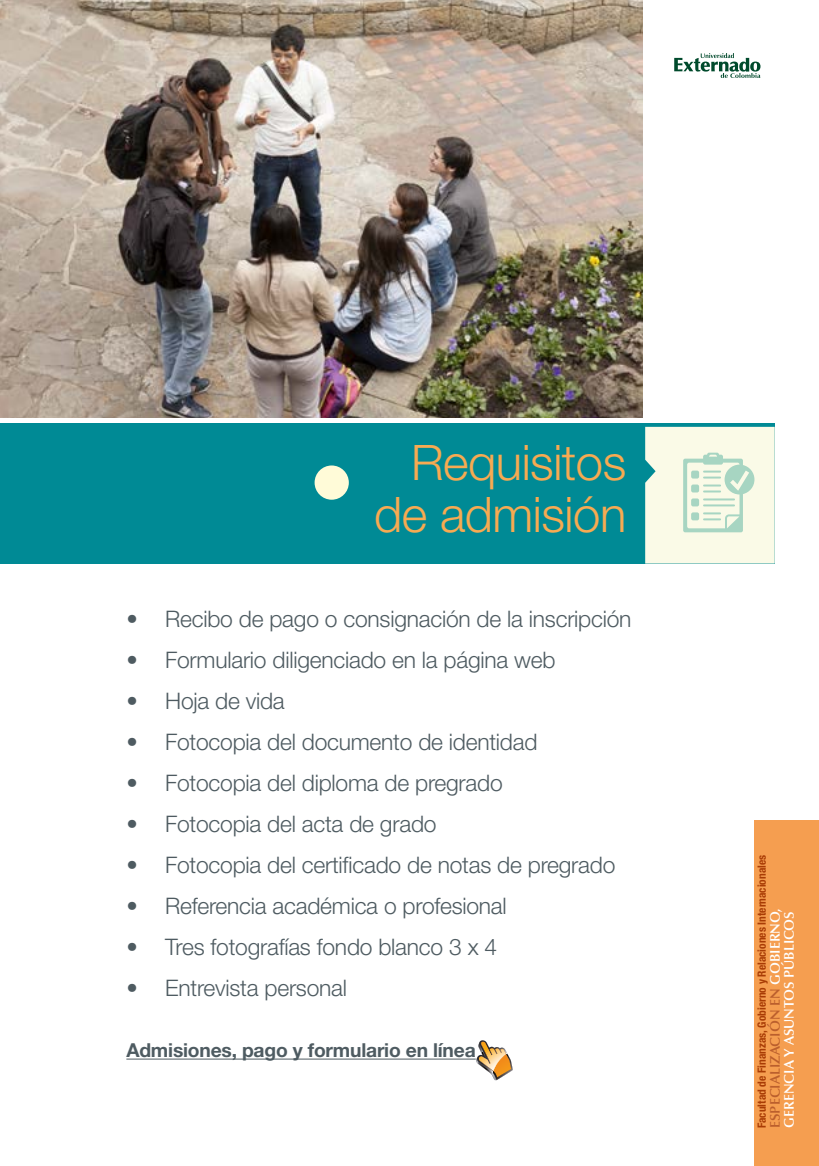
<style>
.page{position:relative;width:819px;height:1166px;background:#fff}
.page>*{position:absolute;margin:0;border:0;box-sizing:border-box;transform-origin:0 0}
.t1{font:300 49px/52.5px "Helvetica Neue LT Std";letter-spacing:-.01em;color:#f7aa52;text-align:right}
.t2{font:300 22.75px "Helvetica Neue LT Std";letter-spacing:-.01em;color:#4e5b61}
.t3{font:700 19.25px "Helvetica Neue LT Std";letter-spacing:-.01em;color:#4e5b61}
.t4{font:600 14px/14px "Optima";color:#fff}
.t5{font:700 condensed 11.38px "Helvetica Neue LT Std";color:#a93c05}
.s1{color:#bb5f2d}
</style>
<div class="page">
<div style="left:754px;top:821px;width:65px;height:345px;background:#f59e50"></div>
<svg style="left:674px;top:53px;width:86px;height:25px"></svg>
<svg style="left:476px;top:1040px;width:37px;height:40px"></svg>
<hr style="left:126px;top:1058px;width:350px;height:1px;background:#4e5b61">
<div style="left:0;top:423px;width:774px;height:140px;background:#008a95"></div>
<div style="left:314px;top:465px;width:35px;height:35px;background:#fffbd8;border-radius:50%"></div>
<svg style="left:645px;top:427px;width:129px;height:136px;background:#edf4e1"></svg>
<img style="left:0;top:0;width:642px;height:418px">
<h1 class="t1" style="left:374px;top:435px;width:253px">Requisitos de admisión</h1>
<p class="t2" style="left:126px;top:605px;width:506px">• Recibo de pago o consignación de la inscripción</p>
<p class="t2" style="left:126px;top:646px;width:431px">• Formulario diligenciado en la página web</p>
<p class="t2" style="left:126px;top:687px;width:160px">• Hoja de vida</p>
<p class="t2" style="left:126px;top:728px;width:412px">• Fotocopia del documento de identidad</p>
<p class="t2" style="left:126px;top:769px;width:378px">• Fotocopia del diploma de pregrado</p>
<p class="t2" style="left:126px;top:810px;width:311px">• Fotocopia del acta de grado</p>
<p class="t2" style="left:126px;top:851px;width:490px">• Fotocopia del certificado de notas de pregrado</p>
<p class="t2" style="left:126px;top:892px;width:382px">• Referencia académica o profesional</p>
<p class="t2" style="left:126px;top:933px;width:372px">• Tres fotografías fondo blanco 3 x 4</p>
<p class="t2" style="left:126px;top:974px;width:222px">• Entrevista personal</p>
<p class="t3" style="left:126px;top:1038px;width:351px">Admisiones, pago y formulario en línea</p>
<p class="t5" style="left:755px;top:1128px;width:275px;rotate:-90deg">Facultad de Finanzas, Gobierno y Relaciones Internacionales</p>
<p class="t4" style="left:768px;top:1128px;width:221px;rotate:-90deg"><span class="s1">ESPECIALIZACIÓN EN</span> GOBIERNO,<br>GERENCIA Y ASUNTOS PÚBLICOS</p>
</div>
